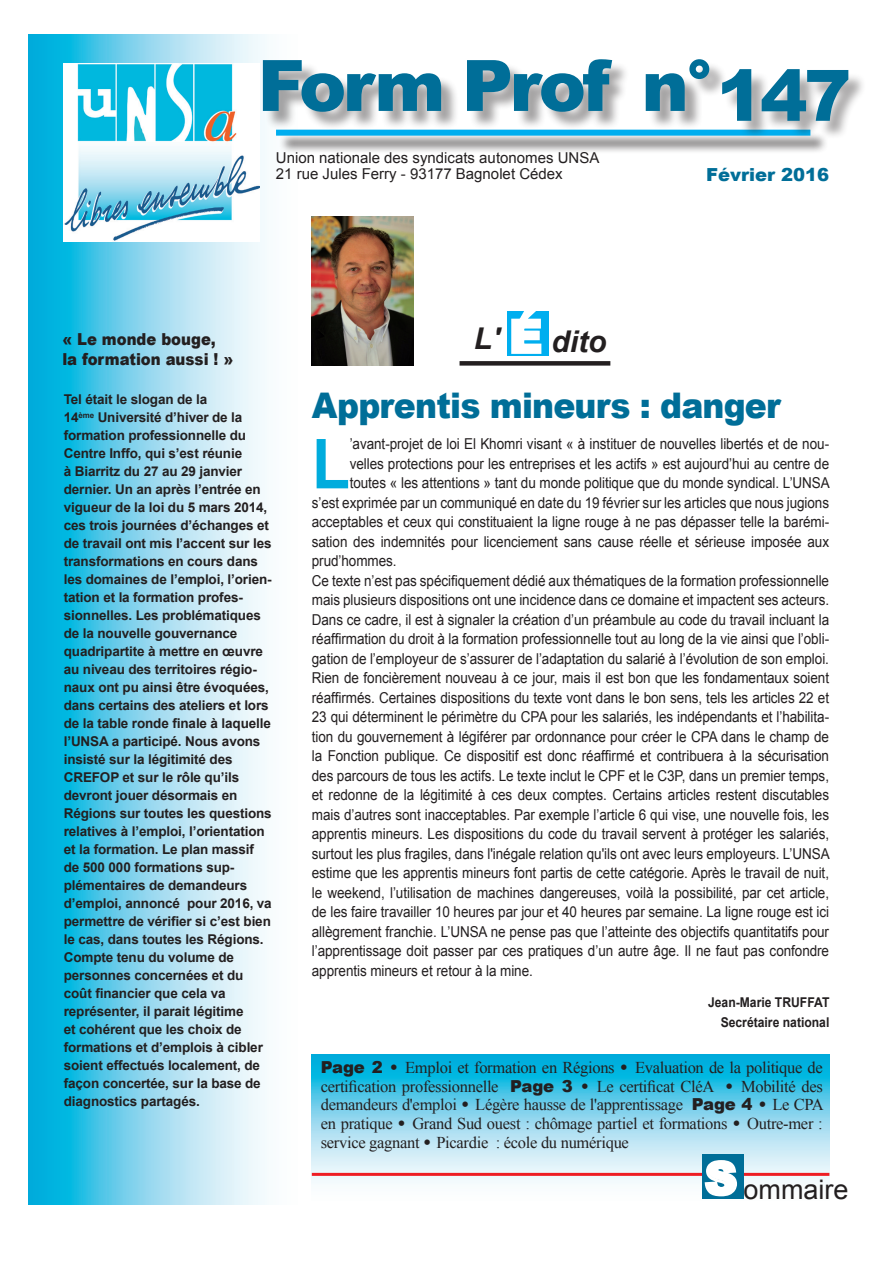
<style>
.page{position:relative;width:893px;height:1263px;background:#fff}
.page>*{position:absolute;margin:0;border:0;box-sizing:border-box;transform-origin:0 0}
.t1{font:900 70.95px "Arial";letter-spacing:-.05em;color:#006e98}
.Texte_édito{font:700 69.45px "Arial";color:#00acdd;scale:.9 1}
.t2{font:900 45px "Arial";color:#fff}
.Titre_édito{font:900 35.25px "Arial";letter-spacing:-.025em;color:#006e98;scale:.93 1}
.t3{font:italic 700 30px "Arial";color:#231f20}
.t4{font:27px "Arial";color:#231f20}
.t5{font:900 18px "Arial";color:#006e98}
.t6{font:16.5px/18.8px "Times New Roman";letter-spacing:-.02em;color:#231f20;text-align:justify}
.Titre_encadré{font:900 16.5px "Arial";color:#231f20;scale:.9 1}
.Texte_édito-2{font:15px/19.5px "Arial";letter-spacing:-.005em;color:#231f20;text-align:justify;scale:.9 1}
.Texte_édito-3{font:15px "Arial";letter-spacing:-.005em;color:#231f20}
.Titre_encadré-2{font:700 13.5px/18px "Arial";letter-spacing:-.01em;color:#231f20}
.Texte_édito-4{font:700 13.5px "Arial";color:#231f20;scale:.9 1}
.s1{font-family:"Arial";font-weight:900}
</style>
<div class="page">
<svg style="left:28px;top:35px;width:239px;height:1169px;background:#7fd4ed"></svg>
<div style="left:265px;top:62px;width:463px;height:69px;background:#231f20;opacity:.41"></div>
<div style="left:279px;top:132px;width:550px;height:22px;background:#231f20;opacity:.75"></div>
<div style="left:276px;top:130px;width:534px;height:6px;background:#00aeef"></div>
<img style="left:64px;top:64px;width:195px;height:178px">
<div style="left:725px;top:72px;width:142px;height:68px;background:#231f20;opacity:.37"></div>
<div style="left:507px;top:311px;width:42px;height:45px;background:#00aeef"></div>
<div style="left:460px;top:361px;width:150px;height:5px;background:#231f20"></div>
<img style="left:312px;top:217px;width:102px;height:148px">
<svg style="left:312px;top:1054px;width:517px;height:145px"></svg>
<hr style="left:312px;top:1173px;width:517px;height:3px;background:#ee1d23">
<div style="left:702px;top:1154px;width:41px;height:45px;background:#006e98"></div>
<svg style="left:704px;top:1160px;width:33px;height:37px"></svg>
<svg style="left:511px;top:311px;width:31px;height:43px"></svg>
<p class="t1" style="left:258px;top:34px;width:458px">Form Prof n°</p>
<p class="t1" style="left:716px;top:44px;width:136px">147</p>
<p class="Texte_édito-3" style="left:276px;top:148px;width:325px">Union nationale des syndicats autonomes UNSA</p>
<p class="Texte_édito-3" style="left:276px;top:164px;width:288px">21 rue Jules Ferry - 93177 Bagnolet Cédex</p>
<p class="t5" style="left:706px;top:161px;width:125px">Février 2016</p>
<p class="Titre_encadré" style="left:62px;top:327px;width:172px">« Le monde bouge,</p>
<p class="Titre_encadré" style="left:62px;top:347px;width:191px">la formation aussi ! »</p>
<p class="t2" style="left:509px;top:304px;width:34px">É</p>
<p class="t3" style="left:474px;top:319px;width:27px">L'</p>
<p class="t3" style="left:551px;top:322px;width:56px">dito</p>
<p class="Titre_encadré-2" style="left:64px;top:391px;width:210px">Tel était le slogan de la<br>14<sup>ème</sup> Université d’hiver de la formation professionnelle du<br>Centre Inffo, qui s’est réunie<br>à Biarritz du 27 au 29 janvier dernier. Un an après l’entrée en vigueur de la loi du 5 mars 2014, ces trois journées d’échanges et de travail ont mis l’accent sur les transformations en cours dans les domaines de l’emploi, l’orien&shy;tation et la formation profes&shy;sionnelles. Les problématiques de la nouvelle gouvernance quadripartite à mettre en œuvre au niveau des territoires régio&shy;naux ont pu ainsi être évoquées, dans certains des ateliers et lors de la table ronde finale à laquelle l’UNSA a participé. Nous avons insisté sur la légitimité des<br>CREFOP et sur le rôle qu’ils devront jouer désormais en<br>Régions sur toutes les questions relatives à l’emploi, l’orientation et la formation. Le plan massif de 500 000 formations sup&shy;plémentaires de demandeurs d’emploi, annoncé pour 2016, va permettre de vérifier si c’est bien le cas, dans toutes les Régions.<br>Compte tenu du volume de personnes concernées et du coût financier que cela va représenter, il parait légitime<br>et cohérent que les choix de formations et d’emplois à cibler soient effectués localement, de façon concertée, sur la base de diagnostics partagés.</p>
<p class="Titre_édito" style="left:312px;top:380px;width:506px">Apprentis mineurs : danger</p>
<p class="Texte_édito" style="left:312px;top:418px;width:44px">L</p>
<p class="Texte_édito-2" style="left:350px;top:434px;width:534px">’avant-projet de loi El Khomri visant « à instituer de nouvelles libertés et de nou-</p>
<p class="Texte_édito-2" style="left:350px;top:454px;width:534px">velles protections pour les entreprises et les actifs » est aujourd’hui au centre de</p>
<p class="Texte_édito-2" style="left:350px;top:473px;width:535px">toutes « les attentions » tant du monde politique que du monde syndical. L’UNSA</p>
<p class="Texte_édito-2" style="left:312px;top:493px;width:576px">s’est exprimée par un communiqué en date du 19 février sur les articles que nous jugions</p>
<p class="Texte_édito-2" style="left:312px;top:512px;width:576px">acceptables et ceux qui constituaient la ligne rouge à ne pas dépasser telle la barémi-</p>
<p class="Texte_édito-2" style="left:312px;top:532px;width:576px">sation des indemnités pour licenciement sans cause réelle et sérieuse imposée aux</p>
<p class="Texte_édito-2" style="left:312px;top:551px;width:96px">prud’hommes.</p>
<p class="Texte_édito-2" style="left:312px;top:571px;width:577px">Ce texte n’est pas spécifiquement dédié aux thématiques de la formation professionnelle mais plusieurs dispositions ont une incidence dans ce domaine et impactent ses acteurs.<br>Dans ce cadre, il est à signaler la création d’un préambule au code du travail incluant la réaffirmation du droit à la formation professionnelle tout au long de la vie ainsi que l’obli&shy;gation de l’employeur de s’assurer de l’adaptation du salarié à l’évolution de son emploi.<br>Rien de foncièrement nouveau à ce jour, mais il est bon que les fondamentaux soient réaffirmés. Certaines dispositions du texte vont dans le bon sens, tels les articles 22 et 23 qui déterminent le périmètre du CPA pour les salariés, les indépendants et l’habilita&shy;tion du gouvernement à légiférer par ordonnance pour créer le CPA dans le champ de la Fonction publique. Ce dispositif est donc réaffirmé et contribuera à la sécurisation des parcours de tous les actifs. Le texte inclut le CPF et le C3P, dans un premier temps, et redonne de la légitimité à ces deux comptes. Certains articles restent discutables mais d’autres sont inacceptables. Par exemple l’article 6 qui vise, une nouvelle fois, les apprentis mineurs. Les dispositions du code du travail servent à protéger les salariés, surtout les plus fragiles, dans l'inégale relation qu'ils ont avec leurs employeurs. L’UNSA estime que les apprentis mineurs font partis de cette catégorie. Après le travail de nuit, le weekend, l’utilisation de machines dangereuses, voilà la possibilité, par cet article, de les faire travailler 10 heures par jour et 40 heures par semaine. La ligne rouge est ici allègrement franchie. L’UNSA ne pense pas que l’atteinte des objectifs quantitatifs pour l’apprentissage doit passer par ces pratiques d’un autre âge. Il ne faut pas confondre apprentis mineurs et retour à la mine.</p>
<p class="Texte_édito-4" style="left:708px;top:993px;width:136px">Jean-Marie TRUFFAT</p>
<p class="Texte_édito-4" style="left:721px;top:1013px;width:122px">Secrétaire national</p>
<p class="t6" style="left:321px;top:1058px;width:504px"><span class="s1">Page 2 •</span> Emploi et formation en Régions <span class="s1">•</span> Evaluation de la politique de certification professionnelle <span class="s1">Page 3 •</span> Le certificat CléA <span class="s1">•</span> Mobilité des demandeurs d'emploi <span class="s1">•</span> Légère hausse de l'apprentissage <span class="s1">Page 4 •</span> Le CPA en pratique <span class="s1">•</span> Grand Sud ouest : chômage partiel et formations <span class="s1">•</span> Outre-mer : service gagnant <span class="s1">•</span> Picardie : école du numérique</p>
<p class="t2" style="left:705px;top:1145px;width:34px">S</p>
<p class="t4" style="left:743px;top:1172px;width:107px">ommaire</p>
</div>
